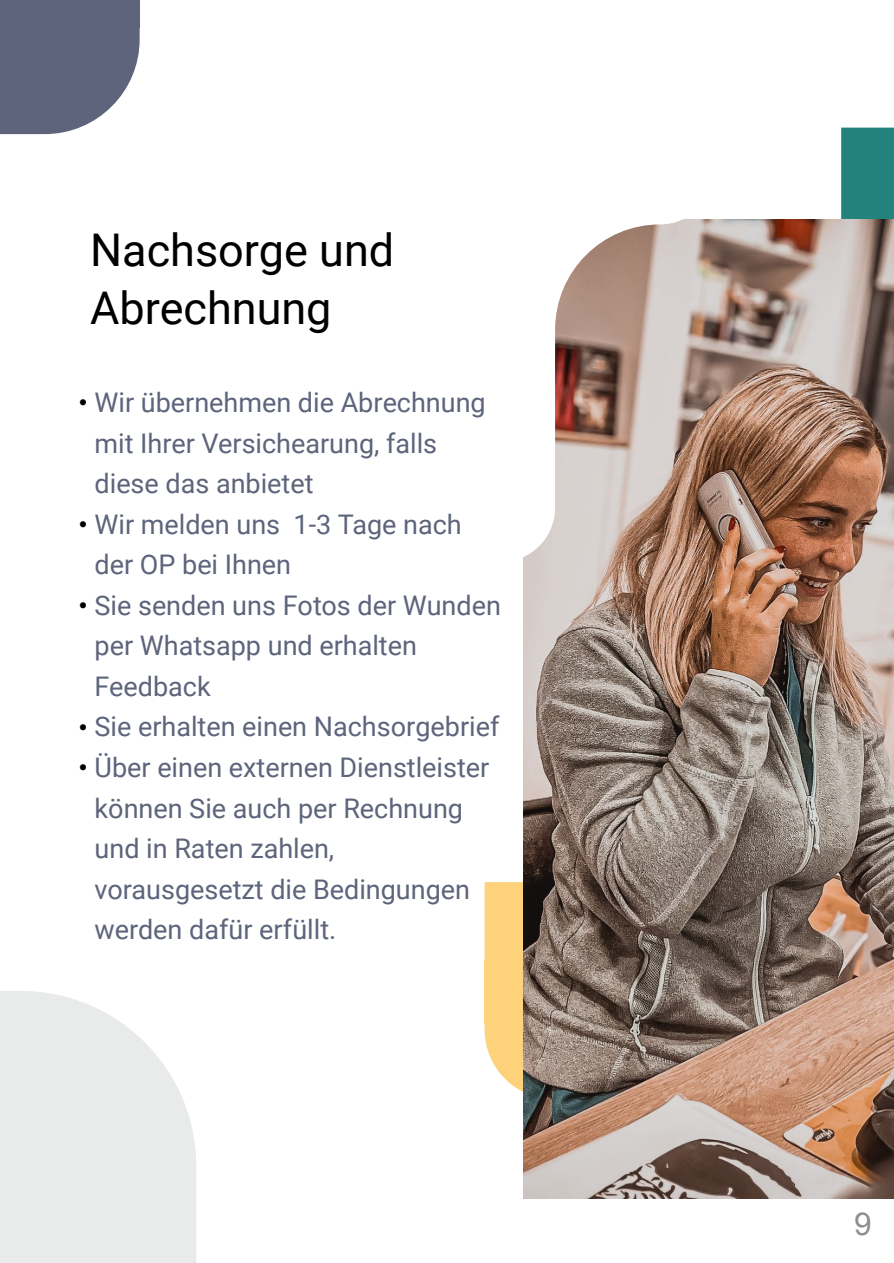
<style>
.page{position:relative;width:894px;height:1263px;background:#fff}
.page>*{position:absolute;margin:0;border:0;box-sizing:border-box;transform-origin:0 0}
.t1{font:45px/58.5px "Roboto";color:#000}
.t2{font:31.5px "Arial";color:#8f8f8f}
.t3{font:27px/40.5px "Roboto";color:#5d647b}
.t4{font:24.3px "Arial";color:#000}
.s1{font-family:"Arial";font-size:24.3px;color:#000}
</style>
<div class="page">
<svg style="left:2px;top:991px;width:194px;height:272px;background:#ebedec"></svg>
<hr style="left:0;top:991px;width:2px;height:272px;background:#e9ebea">
<div style="left:841px;top:128px;width:53px;height:92px;background:#24827d"></div>
<div style="left:485px;top:882px;width:38px;height:78px;background:#fed27b"></div>
<div style="left:485px;top:960px;width:291px;height:64px;background:#fed27b"></div>
<svg style="left:485px;top:1024px;width:38px;height:68px"></svg>
<img style="left:523px;top:220px;width:371px;height:978px">
<svg style="left:523px;top:219px;width:191px;height:343px"></svg>
<svg style="left:0;top:28px;width:140px;height:106px;background:#72788c"></svg>
<div style="left:0;top:0;width:140px;height:28px;background:#5d647b"></div>
<h1 class="t1" style="left:90px;top:221px;width:305px">Nachsorge und<br>Abrechnung</h1>
<p class="t4" style="left:78px;top:389px;width:10px">•</p>
<p class="t4" style="left:78px;top:511px;width:10px">•</p>
<p class="t4" style="left:78px;top:592px;width:10px">•</p>
<p class="t3" style="left:95px;top:383px;width:393px">Wir übernehmen die Abrechnung mit Ihrer Versichearung, falls diese das anbietet</p>
<p class="t3" style="left:95px;top:504px;width:369px">Wir melden uns 1-3 Tage nach der OP bei Ihnen</p>
<p class="t3" style="left:95px;top:585px;width:408px">Sie senden uns Fotos der Wunden per Whatsapp und erhalten<br>Feedback</p>
<p class="t3" style="left:95px;top:707px;width:406px;text-indent:-17px"><span class="s1">•</span> Sie erhalten einen Nachsorgebrief<br>Über einen externen Dienstleister können Sie auch per Rechnung und in Raten zahlen, vorausgesetzt die Bedingungen werden dafür erfüllt.</p>
<p class="t4" style="left:78px;top:754px;width:10px">•</p>
<p class="t2" style="left:854px;top:1207px;width:19px">9</p>
</div>
